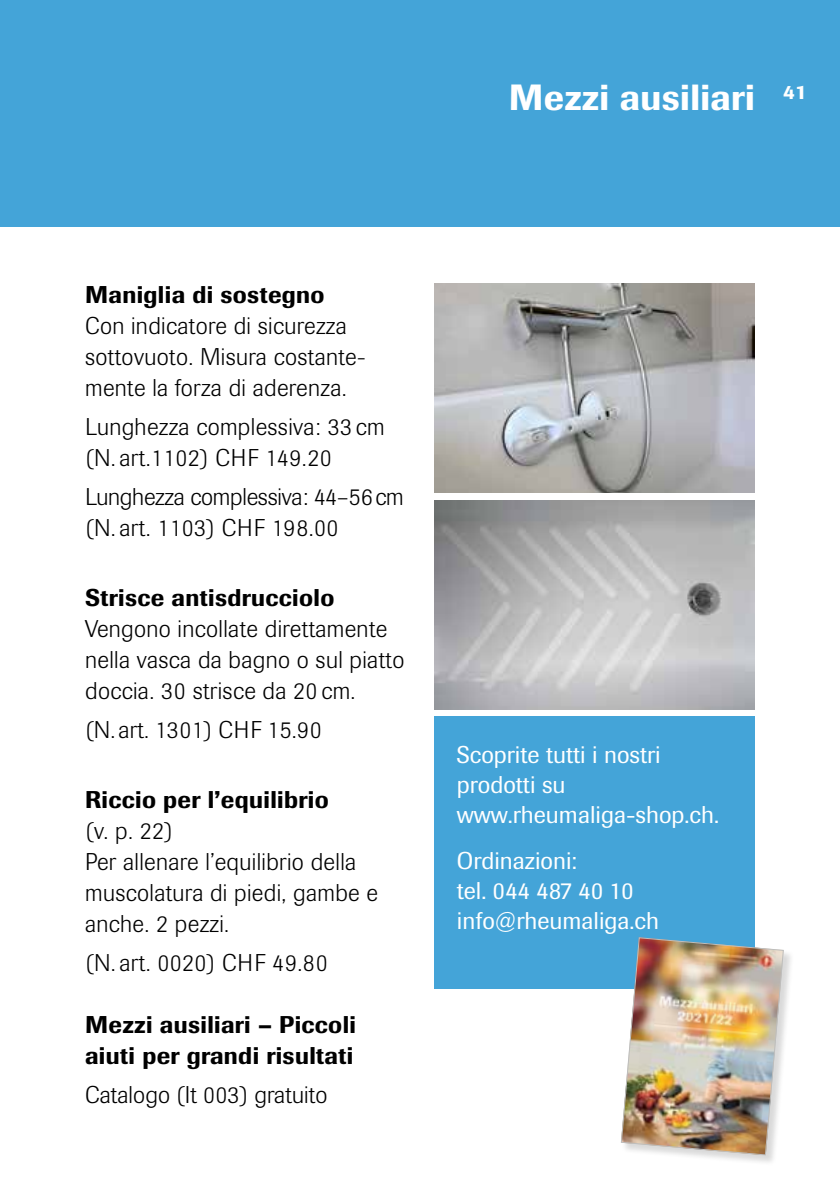
<style>
.page{position:relative;width:840px;height:1191px;background:#fff}
.page>*{position:absolute;margin:0;border:0;box-sizing:border-box;transform-origin:0 0}
.t1{font:500 36px "Imago";letter-spacing:.01em;color:#fff}
.t2{font:300 24px/31px "Imago";letter-spacing:.015em;color:#000}
.t3{font:500 24px/31px "Imago";letter-spacing:.015em;color:#000}
.t4{font:24px/30px "Imago";color:#fff}
.t5{font:300 24px/31px "Imago";letter-spacing:-.01em;color:#000}
</style>
<div class="page">
<div style="left:0;top:0;width:839px;height:227px;background:#44a4d8"></div>
<img style="left:434px;top:283px;width:320px;height:209px">
<img style="left:434px;top:500px;width:320px;height:209px">
<div style="left:434px;top:716px;width:320px;height:272px;background:#44a4d8"></div>
<div style="left:620px;top:937px;width:173px;height:228px;background:#000;opacity:.15"></div>
<img style="left:620px;top:937px;width:163px;height:218px">
<h1 class="t1" style="left:508px;top:76px;width:299px">Mezzi ausiliari <sup>41</sup></h1>
<p class="t3" style="left:85px;top:279px;width:241px">Maniglia di sostegno</p>
<p class="t2" style="left:85px;top:310px;width:282px">Con indicatore di sicurezza sottovuoto. Misura costante&shy;mente la forza di aderenza.</p>
<p class="t2" style="left:85px;top:411px;width:301px">Lunghezza complessiva: 33 cm (N. art.1102) CHF 149.20</p>
<p class="t5" style="left:85px;top:481px;width:320px">Lunghezza complessiva: 44–56cm (N. art. 1103) CHF 198.00</p>
<p class="t3" style="left:85px;top:582px;width:251px">Strisce antisdrucciolo</p>
<p class="t2" style="left:85px;top:613px;width:320px">Vengono incollate direttamente nella vasca da bagno o sul piatto doccia. 30 strisce da 20 cm.</p>
<p class="t2" style="left:85px;top:714px;width:238px">(N. art. 1301) CHF 15.90</p>
<p class="t3" style="left:85px;top:784px;width:245px">Riccio per l’equilibrio</p>
<p class="t2" style="left:85px;top:815px;width:294px">(v. p. 22)<br>Per allenare l’equilibrio della muscolatura di piedi, gambe e anche. 2 pezzi.</p>
<p class="t2" style="left:85px;top:947px;width:244px">(N. art. 0020) CHF 49.80</p>
<p class="t3" style="left:85px;top:1009px;width:272px">Mezzi ausiliari – Piccoli aiuti per grandi risultati</p>
<p class="t2" style="left:85px;top:1079px;width:243px">Catalogo (It 003) gratuito</p>
<p class="t4" style="left:456px;top:740px;width:263px">Scoprite tutti i nostri prodotti su www.rheumaliga-shop.ch.</p>
<p class="t4" style="left:456px;top:846px;width:204px">Ordinazioni:<br>tel. 044 487 40 10 info@rheumaliga.ch</p>
</div>
